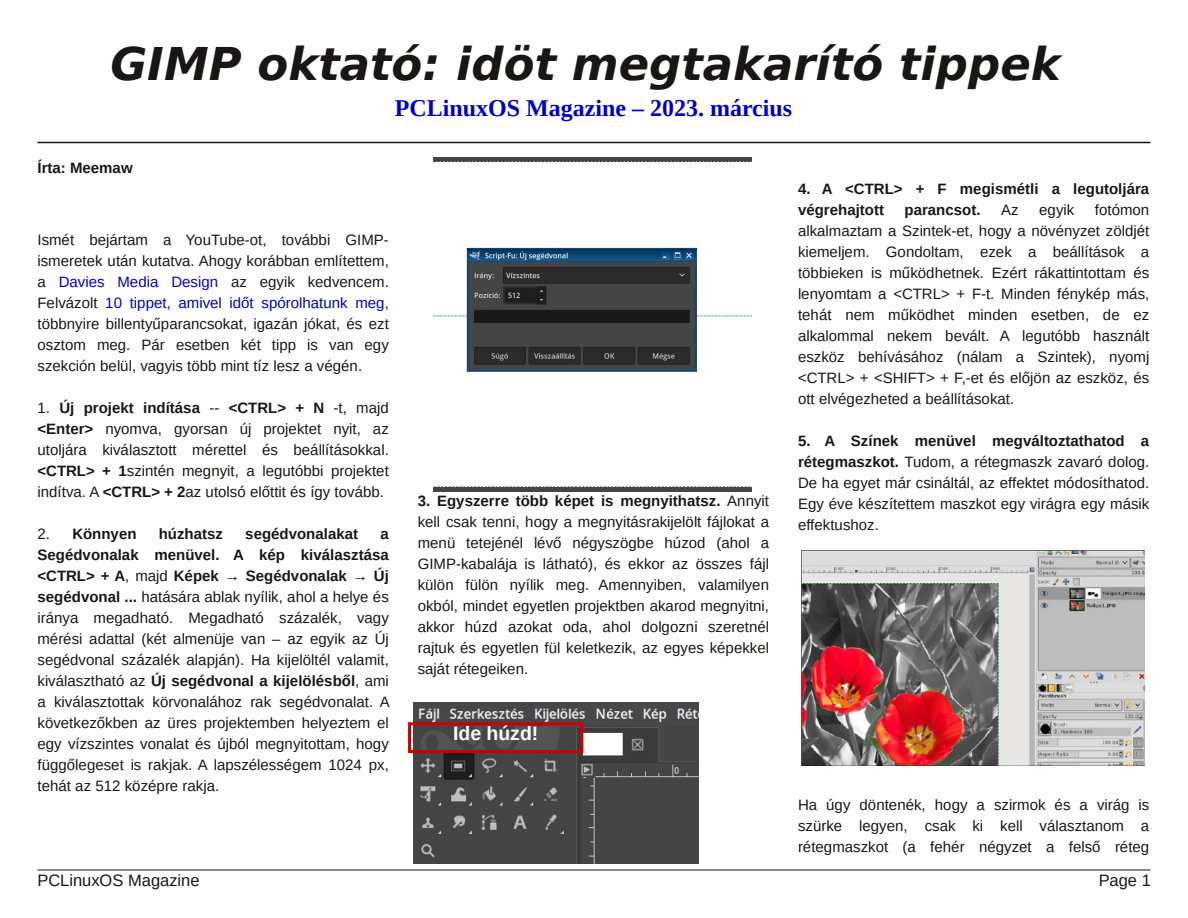
<style>
.page{position:relative;width:1188px;height:918px;background:#fff}
.page>*{position:absolute;margin:0;border:0;box-sizing:border-box;transform-origin:0 0}
.t1{font:italic 700 45px "Bitstream Vera Sans";color:#181715}
.t2{font:700 24px "Liberation Serif";color:#0000cd}
.t3{font:700 19.5px "Liberation Sans";color:#fff}
.t4{font:16.5px "Liberation Sans";color:#181715}
.t5{font:15px/21px "Liberation Sans";letter-spacing:.005em;color:#181715;text-align:justify}
.t6{font:700 15px/21px "Liberation Sans";color:#181715}
.s1{color:#0000cd}
.s2{font-weight:700}
.s3{font-weight:400}
</style>
<div class="page">
<hr style="left:38px;top:142px;width:1112px;height:1px;background:#181715">
<hr style="left:38px;top:870px;width:1112px;height:1px;background:#181715">
<img style="left:433px;top:158px;width:318px;height:333px">
<img style="left:414px;top:703px;width:285px;height:160px">
<img style="left:801px;top:550px;width:343px;height:217px">
<div style="left:408px;top:722px;width:175px;height:31px;border:3px solid #cd0000"></div>
<h1 class="t1" style="left:110px;top:38px;width:952px">GIMP oktató: idöt megtakarító tippek</h1>
<h2 class="t2" style="left:395px;top:94px;width:399px">PCLinuxOS Magazine – 2023. március</h2>
<p class="t6" style="left:38px;top:157px;width:97px">Írta: Meemaw</p>
<p class="t5" style="left:38px;top:230px;width:353px">Ismét bejártam a YouTube-ot, további GIMP&shy;ismeretek után kutatva. Ahogy korábban említettem, a <span class="s1">Davies Media Design</span> az egyik kedvencem.<br>Felvázolt <span class="s1">10 tippet, amivel időt spórolhatunk meg</span>, többnyire billentyűparancsokat, igazán jókat, és ezt osztom meg. Pár esetben két tipp is van egy szekción belül, vagyis több mint tíz lesz a végén.</p>
<p class="t5" style="left:38px;top:398px;width:353px">1. <span class="s2">Új projekt indítása</span> -- <span class="s2">&lt;CTRL&gt; + N</span> -t, majd <span class="s2">&lt;Enter&gt;</span> nyomva, gyorsan új projektet nyit, az utoljára kiválasztott mérettel és beállításokkal. <span class="s2">&lt;CTRL&gt; + 1</span>szintén megnyit, a legutóbbi projektet indítva. A <span class="s2">&lt;CTRL&gt; + 2</span>az utolsó előttit és így tovább.</p>
<p class="t6" style="left:38px;top:524px;width:101px"><span class="s3">2.</span> Könnyen</p>
<p class="t6" style="left:159px;top:524px;width:66px">húzhatsz</p>
<p class="t6" style="left:245px;top:524px;width:114px">segédvonalakat</p>
<p class="t5" style="left:38px;top:524px;width:354px;text-indent:343px"><span class="s2">a Segédvonalak menüvel. A kép kiválasztása &lt;CTRL&gt; + A</span>, majd <span class="s2">Képek → Segédvonalak → Új segédvonal ...</span> hatására ablak nyílik, ahol a helye és iránya megadható. Megadható százalék, vagy mérési adattal (két almenüje van – az egyik az Új segédvonal százalék alapján). Ha kijelöltél valamit, kiválasztható az <span class="s2">Új segédvonal a kijelölésből</span>, ami a kiválasztottak körvonalához rak segédvonalat. A következőkben az üres projektemben helyeztem el egy vízszintes vonalat és újból megnyitottam, hogy függőlegeset is rakjak. A lapszélességem 1024 px, tehát az 512 középre rakja.</p>
<p class="t5" style="left:418px;top:490px;width:353px"><span class="s2">3. Egyszerre több képet is megnyithatsz.</span> Annyit kell csak tenni, hogy a megnyitásrakijelölt fájlokat a menü tetejénél lévő négyszögbe húzod (ahol a GIMP-kabalája is látható), és ekkor az összes fájl külön fülön nyílik meg. Amennyiben, valamilyen okból, mindet egyetlen projektben akarod megnyitni, akkor húzd azokat oda, ahol dolgozni szeretnél rajtuk és egyetlen fül keletkezik, az egyes képekkel saját rétegeiken.</p>
<h3 class="t3" style="left:453px;top:722px;width:87px">Ide húzd!</h3>
<p class="t6" style="left:798px;top:178px;width:353px">4. A &lt;CTRL&gt; + F megismétli a legutoljára végrehajtott</p>
<p class="t5" style="left:798px;top:199px;width:353px;text-indent:297px">fotómon alkalmaztam a Szintek-et, hogy a növényzet zöldjét kiemeljem. Gondoltam, ezek a beállítások a többieken is működhetnek. Ezért rákattintottam és lenyomtam a &lt;CTRL&gt; + F-t. Minden fénykép más, tehát nem működhet minden esetben, de ez alkalommal nekem bevált. A legutóbb használt eszköz behívásához (nálam a Szintek), nyomj &lt;CTRL&gt; + &lt;SHIFT&gt; + F,-et és előjön az eszköz, és ott elvégezheted a beállításokat.</p>
<p class="t5" style="left:798px;top:430px;width:353px"><span class="s2">5. A Színek menüvel megváltoztathatod a rétegmaszkot.</span> Tudom, a rétegmaszk zavaró dolog.<br>De ha egyet már csináltál, az effektet módosíthatod.<br>Egy éve készítettem maszkot egy virágra egy másik effektushoz.</p>
<p class="t6" style="left:905px;top:199px;width:78px">parancsot.</p>
<p class="t5" style="left:1001px;top:199px;width:19px">Az</p>
<p class="t5" style="left:1039px;top:199px;width:37px">egyik</p>
<p class="t5" style="left:798px;top:794px;width:353px">Ha úgy döntenék, hogy a szirmok és a virág is szürke legyen, csak ki kell választanom a rétegmaszkot (a fehér négyzet a felső réteg</p>
<p class="t4" style="left:38px;top:872px;width:164px">PCLinuxOS Magazine</p>
<p class="t4" style="left:1099px;top:871px;width:54px">Page 1</p>
</div>
